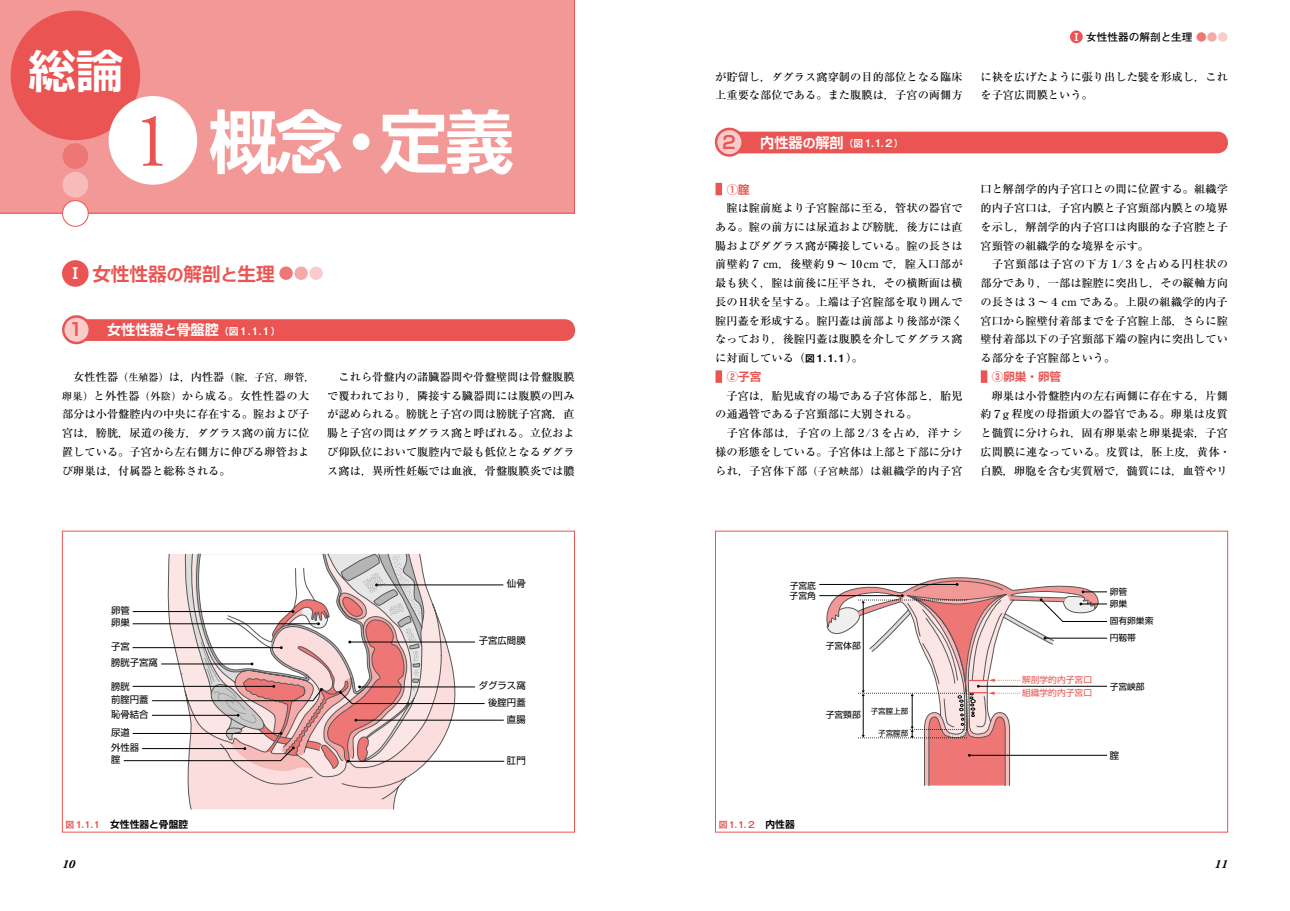
<style>
.page{position:relative;width:1290px;height:911px;background:#fff}
.page>*{position:absolute;margin:0;border:0;box-sizing:border-box;transform-origin:0 0}
.t1{font:77.5px "Adobe Garamond Pro";color:#ea5553}
.t2{font:700 68.75px "Shin Go Pr 5 De";color:#fff}
.t3{font:700 45px "Shin Go Pr 5 De";color:#fff;scale:1.06 1}
.t4{font:700 18.62px "Shin Go Pr 5 De";color:#ea5553}
.t5{font:700 17.75px "Shin Go Pr 5 De";color:#ea5553}
.t6{font:italic 700 12.38px "Adobe Garamond Pro";color:#000}
.t7{font:700 11.5px "Shin Go Pr 5 De";color:#ea5553}
.t8{font:500 11px/18.8px "Ryumin Pro";color:#000}
.t9{font:700 10.62px "Futo Go B101 Pro";color:#000}
.t10{font:500 10.12px "Ryumin Pro";color:#000}
.t11{font:700 9.75px "Gothic MB101 Pro De";color:#fff}
.t12{font:700 9.75px "Shin Go Pr 5 De";color:#000}
.t13{font:9.38px/12.2px "Shin Go Pro Regular 90 pv RKSJ H";color:#000}
.t14{font:8.75px "Shin Go Pro Regular 90 pv RKSJ H";color:#000}
.t15{font:8.75px "Shin Go Pro Regular 90 pv RKSJ H";color:#ea5553}
.t16{font:700 8.75px "Gothic MB101 Pro De";color:#ea5553}
.t17{font:7.5px "Shin Go Pro Regular 90 pv RKSJ H";color:#000}
.s1{font-size:15px;color:#fff}
.s2{font-size:16.75px}
.s3{font-family:"Shin Go Pr 5 De";font-size:14.12px}
.s4{font-family:"Shin Go Pr 5 De";font-size:12.75px}
.s5{font-size:11px}
.s6{font-size:10.12px}
.s7{font-family:"Gothic MB101 Pro De";font-size:8.75px;color:#ea5553}
.s8{font-family:"Gothic MB101 Pro De";font-weight:700;font-size:9.5px}
.s9{font-family:"Shin Go Pr 5 De";font-size:10px;color:#fff}
.s10{color:#ee7775}
.s11{color:#f5aaa9}
.s12{color:#f9cccb}
.s13{font-family:"Shin Go Pr 5 De";font-size:9.75px;color:#000}
</style>
<div class="page">
<div style="left:0;top:0;width:575px;height:213px;background:#f29998"></div>
<div style="left:11px;top:11px;width:129px;height:129px;background:#ea5553;border-radius:50%"></div>
<div style="left:109px;top:96px;width:88px;height:89px;background:#fff;border-radius:50%"></div>
<div style="left:63px;top:143px;width:25px;height:26px;background:#ee7775;border-radius:50%"></div>
<div style="left:63px;top:172px;width:25px;height:26px;background:#f7bbba;border-radius:50%"></div>
<div style="left:63px;top:201px;width:25px;height:25px;background:#fff;border-radius:50%"></div>
<div style="left:62px;top:200px;width:26px;height:26px;border:1px solid #ea5553;border-radius:50%"></div>
<div style="left:1070px;top:30px;width:13px;height:13px;background:#ea5553;border-radius:50%"></div>
<div style="left:716px;top:132px;width:512px;height:21px;background:#ea5553;border-radius:11px"></div>
<div style="left:716px;top:129px;width:26px;height:26px;background:#f9cccb;border-radius:50%"></div>
<div style="left:715px;top:128px;width:29px;height:29px;border:2px solid #ea5553;border-radius:50%"></div>
<div style="left:715px;top:531px;width:513px;height:301px;border:1px solid #ea5553"></div>
<hr style="left:819px;top:595px;width:83px;height:1px;background:#000">
<hr style="left:819px;top:584px;width:138px;height:1px;background:#000">
<svg style="left:820px;top:577px;width:287px;height:209px"></svg>
<div style="left:715px;top:183px;width:7px;height:12px;background:#ea5553"></div>
<div style="left:715px;top:370px;width:7px;height:13px;background:#ea5553"></div>
<div style="left:981px;top:370px;width:6px;height:13px;background:#ea5553"></div>
<div style="left:63px;top:319px;width:512px;height:22px;background:#ea5553;border-radius:11px"></div>
<div style="left:63px;top:316px;width:27px;height:27px;background:#f9cccb;border-radius:50%"></div>
<div style="left:62px;top:315px;width:29px;height:29px;border:2px solid #ea5553;border-radius:50%"></div>
<div style="left:62px;top:260px;width:27px;height:27px;background:#ea5553;border-radius:50%"></div>
<div style="left:309px;top:266px;width:14px;height:14px;background:#f9cccb;border-radius:50%"></div>
<div style="left:294px;top:266px;width:14px;height:14px;background:#f5aaa9;border-radius:50%"></div>
<div style="left:279px;top:266px;width:14px;height:14px;background:#ee7775;border-radius:50%"></div>
<div style="left:62px;top:531px;width:513px;height:301px;border:1px solid #ea5553"></div>
<svg style="left:187px;top:776px;width:223px;height:33px;background:#f6dada"></svg>
<hr style="left:348px;top:761px;width:156px;height:1px;background:#000">
<hr style="left:356px;top:720px;width:148px;height:1px;background:#000">
<hr style="left:376px;top:584px;width:127px;height:1px;background:#000">
<svg style="left:123px;top:554px;width:362px;height:222px"></svg>
<h3 class="t3" style="left:28px;top:34px;width:91px">総論</h3>
<h1 class="t1" style="left:133px;top:94px;width:40px">1</h1>
<h2 class="t2" style="left:208px;top:85px;width:307px">概念・定義</h2>
<h3 class="t4" style="left:68px;top:258px;width:208px"><span class="s1">Ⅰ</span> 女性性器<span class="s2">の</span>解剖<span class="s2">と</span>生理</h3>
<h3 class="t5" style="left:67px;top:315px;width:19px">１</h3>
<p class="t11" style="left:107px;top:323px;width:175px"><span class="s3">女性性器</span><span class="s4">と</span><span class="s3">骨盤腔</span>（図１.１.１）</p>
<p class="t10" style="left:62px;top:369px;width:254px"><span class="s5">　女性性器</span>（生殖器）<span class="s5">は，内性器</span>（腟，子宮，卵管，</p>
<p class="t8" style="left:62px;top:385px;width:249px;text-align:justify"><span class="s6">卵巣）</span>と外性器<span class="s6">（外陰）</span>から成る。女性性器の大部分は小骨盤腔内の中央に存在する。腟および子宮は，膀胱，尿道の後方，ダグラス窩の前方に位置している。子宮から左右側方に伸びる卵管および卵巣は，付属器と総称される。</p>
<p class="t8" style="left:327px;top:366px;width:249px;text-align:justify">　これら骨盤内の諸臓器間や骨盤壁間は骨盤腹膜で覆われており，隣接する臓器間には腹膜の凹みが認められる。膀胱と子宮の間は膀胱子宮窩，直腸と子宮の間はダグラス窩と呼ばれる。立位および仰臥位において腹腔内で最も低位となるダグラス窩は，異所性妊娠では血液，骨盤腹膜炎では膿</p>
<p class="t13" style="left:111px;top:603px;width:20px">卵管卵巣</p>
<p class="t13" style="left:111px;top:637px;width:48px;line-height:16.2px">子宮<br>膀胱子宮窩</p>
<p class="t13" style="left:111px;top:678px;width:39px;line-height:13.5px">膀胱<br>前腟円蓋</p>
<p class="t13" style="left:111px;top:704px;width:39px;line-height:18.1px">恥骨結合尿道</p>
<p class="t13" style="left:111px;top:740px;width:30px">外性器腟</p>
<p class="t12" style="left:66px;top:816px;width:124px"><span class="s7">図１.１.１　</span>女性性器と骨盤腔</p>
<p class="t13" style="left:507px;top:576px;width:20px">仙骨</p>
<p class="t13" style="left:479px;top:633px;width:48px">子宮広間膜</p>
<p class="t13" style="left:479px;top:678px;width:48px">ダグラス窩</p>
<p class="t13" style="left:507px;top:711px;width:20px">直腸</p>
<p class="t13" style="left:507px;top:753px;width:20px">肛門</p>
<p class="t13" style="left:488px;top:695px;width:39px">後腟円蓋</p>
<p class="t8" style="left:715px;top:66px;width:249px">が貯留し，ダグラス窩穿制の目的部位となる臨床上重要な部位である。また腹膜は，子宮の両側方</p>
<h3 class="t5" style="left:720px;top:128px;width:19px">２</h3>
<p class="t11" style="left:760px;top:135px;width:145px"><span class="s3">内性器</span><span class="s4">の</span><span class="s3">解剖</span>（図１.１.２）</p>
<p class="t7" style="left:715px;top:180px;width:36px">　①腟</p>
<p class="t8" style="left:715px;top:198px;width:249px;text-align:justify">　腟は腟前庭より子宮腟部に至る，管状の器官である。腟の前方には尿道および膀胱，後方には直腸およびダグラス窩が隣接している。腟の長さは前壁約７cm，後壁約９〜 10cm で，腟入口部が最も狭く，腟は前後に圧平され，その横断面は横長のＨ状を呈する。上端は子宮腟部を取り囲んで腟円蓋を形成する。腟円蓋は前部より後部が深くなっており，後腟円蓋は腹膜を介してダグラス窩に対面している（<span class="s8">図１.１.１</span>）。</p>
<p class="t7" style="left:715px;top:367px;width:48px">　②子宮</p>
<p class="t8" style="left:715px;top:385px;width:249px">　子宮は，胎児成育の場である子宮体部と，胎児の通過管である子宮頸部に大別される。<br>　子宮体部は，子宮の上部２/３を占め，洋ナシ様の形態をしている。子宮体は上部と下部に分けられ，子宮体下部<span class="s6">（子宮峡部）</span>は組織学的内子宮</p>
<p class="t9" style="left:1071px;top:28px;width:158px"><span class="s9">Ⅰ</span> 女性性器の解剖と生理 <span class="s10">●</span><span class="s11">●</span><span class="s12">●</span></p>
<p class="t8" style="left:980px;top:66px;width:249px">に袂を広げたように張り出した襞を形成し，これを子宮広間膜という。</p>
<p class="t8" style="left:980px;top:179px;width:249px">口と解剖学的内子宮口との間に位置する。組織学的内子宮口は，子宮内膜と子宮頸部内膜との境界を示し，解剖学的内子宮口は肉眼的な子宮腔と子宮頸管の組織学的な境界を示す。<br>　子宮頸部は子宮の下方１/３を占める円柱状の部分であり，一部は腟腔に突出し，その縦軸方向の長さは３〜４ cm である。上限の組織学的内子宮口から腟壁付着部までを子宮腟上部，さらに腟壁付着部以下の子宮頸部下端の腟内に突出している部分を子宮腟部という。</p>
<p class="t7" style="left:980px;top:367px;width:82px">　③卵巣・卵管</p>
<p class="t8" style="left:980px;top:385px;width:252px">　卵巣は小骨盤腔内の左右両側に存在する，片側約７ｇ程度の母指頭大の器官である。卵巣は皮質と髄質に分けられ，固有卵巣索と卵巣提索，子宮広間膜に連なっている。皮質は，胚上皮，黄体・白膜，卵胞を含む実質層で，髄質には，血管やリ</p>
<p class="t14" style="left:790px;top:578px;width:28px">子宮底</p>
<p class="t14" style="left:790px;top:588px;width:28px">子宮角</p>
<p class="t14" style="left:826px;top:639px;width:36px">子宮体部</p>
<p class="t14" style="left:826px;top:707px;width:36px">子宮頸部</p>
<p class="t17" style="left:871px;top:705px;width:39px">子宮腟上部</p>
<p class="t17" style="left:878px;top:726px;width:31px">子宮腟部</p>
<p class="t16" style="left:719px;top:817px;width:78px">図１.１.２<span class="s13">　内性器</span></p>
<p class="t15" style="left:1022px;top:672px;width:71px">解剖学的内子宮口</p>
<p class="t15" style="left:1022px;top:685px;width:71px">組織学的内子宮口</p>
<p class="t14" style="left:1110px;top:584px;width:19px">卵管</p>
<p class="t14" style="left:1110px;top:613px;width:45px">固有卵巣索</p>
<p class="t14" style="left:1110px;top:597px;width:19px">卵巣</p>
<p class="t14" style="left:1110px;top:630px;width:28px">円靱帯</p>
<p class="t14" style="left:1110px;top:680px;width:36px">子宮峡部</p>
<p class="t13" style="left:1110px;top:748px;width:11px">腟</p>
<p class="t6" style="left:62px;top:856px;width:14px">10</p>
<p class="t6" style="left:1214px;top:856px;width:14px">11</p>
</div>
